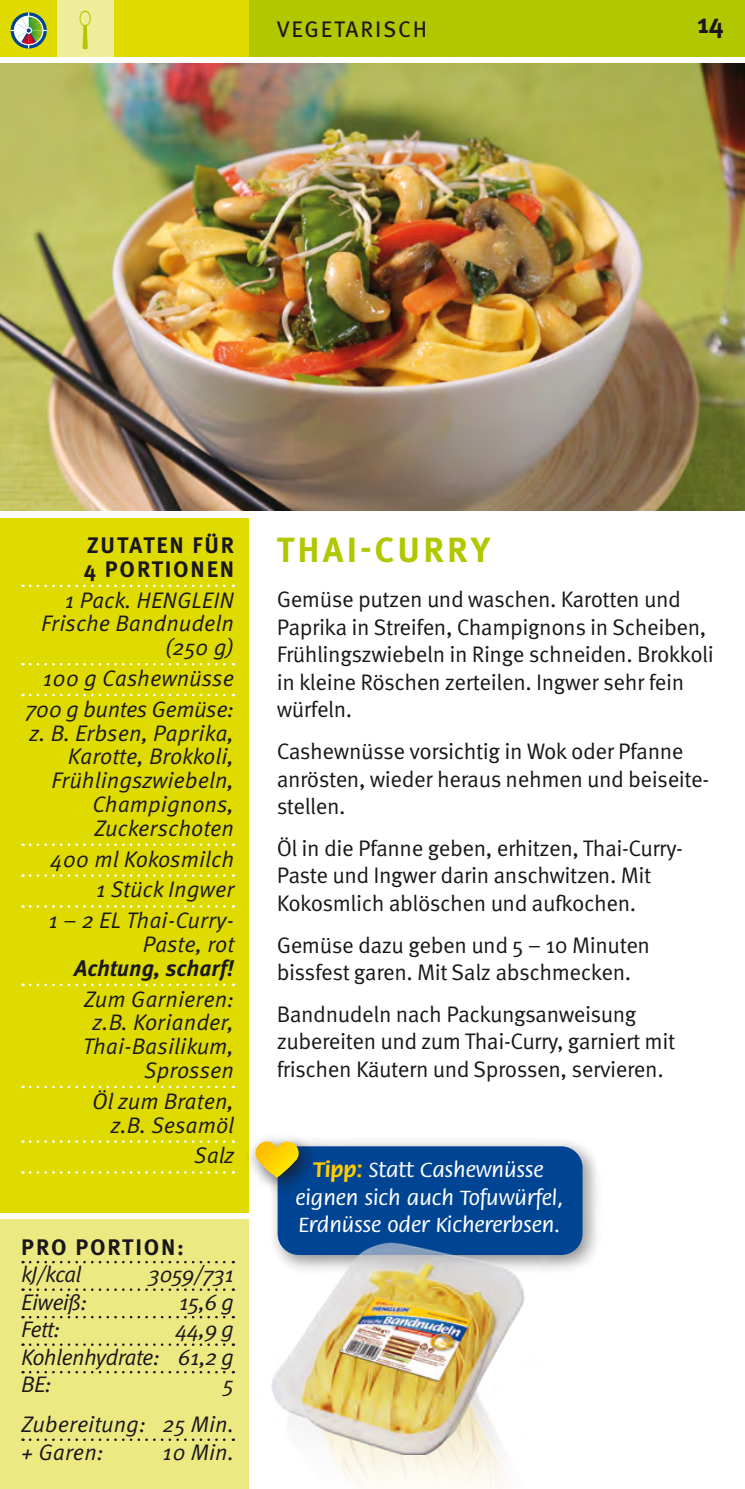
<style>
.page{position:relative;width:745px;height:1489px;background:#fff}
.page>*{position:absolute;margin:0;border:0;box-sizing:border-box;transform-origin:0 0}
.Headline{font:700 35px "Meta Pro";letter-spacing:.09em;color:#b1c800}
.t1{font:700 27.5px "Meta Pro";color:#1a171c}
.Fliesstext{font:22.5px/27.5px "Meta Pro Norm";letter-spacing:-.02em;color:#1a171c}
.Zutaten{font:22.5px/23.8px "Meta Pro Norm Ita";color:#1a171c;text-align:right}
.Nährwerte{font:22.5px "Meta Pro Norm Ita";letter-spacing:-.03em;color:#1a171c}
.Tipp_Box{font:500 22.5px/27.5px "Flora Std";color:#fff;text-align:center}
.Zutaten-2{font:700 22.5px/23.8px "Meta Pro";letter-spacing:.08em;color:#1a171c}
.Nährwerte-2{font:22.5px/40px "Meta Pro Norm Ita";color:#1a171c;text-align:right}
.Headline-2{font:22.5px "Meta Pro";letter-spacing:.08em;color:#1a171c}
.Nährwerte-3{font:700 22.5px "Meta Pro";letter-spacing:.08em;color:#1a171c}
.s1{font-family:"Meta Pro";font-weight:700;font-style:italic}
.s2{font-weight:700;color:#fecc00}
</style>
<div class="page">
<div style="left:0;top:517px;width:248px;height:695px;background:#dfdb00"></div>
<div style="left:0;top:0;width:744px;height:57px;background:#b1c800"></div>
<div style="left:0;top:0;width:248px;height:57px;background:#dfdb00"></div>
<div style="left:57px;top:0;width:56px;height:57px;background:#f0ed9a"></div>
<div style="left:0;top:1219px;width:248px;height:269px;background:#ede982"></div>
<img style="left:0;top:64px;width:744px;height:446px">
<svg style="left:30px;top:584px;width:204px;height:3px"></svg>
<svg style="left:30px;top:663px;width:204px;height:2px"></svg>
<svg style="left:30px;top:693px;width:204px;height:3px"></svg>
<svg style="left:30px;top:843px;width:204px;height:3px"></svg>
<svg style="left:30px;top:874px;width:204px;height:2px"></svg>
<svg style="left:30px;top:905px;width:204px;height:2px"></svg>
<svg style="left:30px;top:983px;width:204px;height:3px"></svg>
<svg style="left:30px;top:1085px;width:204px;height:3px"></svg>
<svg style="left:30px;top:1140px;width:204px;height:2px"></svg>
<svg style="left:30px;top:1171px;width:204px;height:2px"></svg>
<svg style="left:30px;top:1260px;width:196px;height:3px"></svg>
<svg style="left:30px;top:1288px;width:196px;height:2px"></svg>
<svg style="left:30px;top:1316px;width:196px;height:2px"></svg>
<svg style="left:30px;top:1343px;width:196px;height:2px"></svg>
<svg style="left:30px;top:1371px;width:196px;height:2px"></svg>
<svg style="left:30px;top:1438px;width:196px;height:2px"></svg>
<svg style="left:79px;top:11px;width:12px;height:38px"></svg>
<div style="left:267px;top:1135px;width:335px;height:139px;background:#1a171c;opacity:.5"></div>
<div style="left:277px;top:1146px;width:305px;height:108px;background:#004494;border-radius:21px"></div>
<div style="left:245px;top:1132px;width:73px;height:63px;background:#1a171c;opacity:.8"></div>
<svg style="left:255px;top:1141px;width:43px;height:36px;background:#d9be35"></svg>
<img style="left:231px;top:1230px;width:311px;height:224px">
<div style="left:266px;top:1238px;width:254px;height:177px;background:#fff;opacity:.75"></div>
<div style="left:272px;top:1264px;width:254px;height:191px;background:#1a171c;opacity:.75"></div>
<svg style="left:11px;top:12px;width:36px;height:37px"></svg>
<hr style="left:28px;top:12px;width:1px;height:37px;background:#fff">
<hr style="left:11px;top:30px;width:36px;height:1px;background:#fff">
<div style="left:14px;top:16px;width:30px;height:29px;border:1px solid #fff;border-radius:50%"></div>
<svg style="left:14px;top:16px;width:29px;height:29px"></svg>
<p class="Headline-2" style="left:276px;top:12px;width:152px">VEGETARISCH</p>
<p class="t1" style="left:696px;top:2px;width:28px">14</p>
<p class="Zutaten-2" style="left:84px;top:532px;width:151px">ZUTATEN FÜR<br>4 PORTIONEN</p>
<p class="Zutaten" style="left:41px;top:586px;width:194px">1 Pack. HENGLEIN<br>Frische Bandnudeln (250 g)</p>
<p class="Zutaten" style="left:43px;top:665px;width:193px">100 g Cashewnüsse</p>
<p class="Zutaten" style="left:26px;top:695px;width:210px">700 g buntes Gemüse: z. B. Erbsen, Paprika,<br>Karotte, Brokkoli,<br>Frühlingszwiebeln,<br>Champignons,<br>Zuckerschoten</p>
<p class="Zutaten" style="left:50px;top:845px;width:185px">400 ml Kokosmilch</p>
<p class="Zutaten" style="left:96px;top:876px;width:140px">1 Stück Ingwer</p>
<p class="Zutaten" style="left:48px;top:907px;width:187px">1 – 2 EL Thai-Curry-<br>Paste, rot<br><span class="s1">Achtung, scharf!</span></p>
<p class="Zutaten" style="left:83px;top:985px;width:153px">Zum Garnieren: z.B. Koriander,<br>Thai-Basilikum,<br>Sprossen</p>
<p class="Zutaten" style="left:92px;top:1087px;width:143px">Öl zum Braten, z.B. Sesamöl</p>
<p class="Zutaten" style="left:194px;top:1142px;width:41px">Salz</p>
<p class="Nährwerte-3" style="left:21px;top:1228px;width:164px">PRO PORTION:</p>
<p class="Nährwerte" style="left:21px;top:1257px;width:62px">kJ/kcal</p>
<p class="Nährwerte" style="left:148px;top:1257px;width:87px">3059/731</p>
<p class="Nährwerte" style="left:21px;top:1284px;width:68px">Eiweiß:</p>
<p class="Nährwerte" style="left:179px;top:1284px;width:56px">15,6 g</p>
<p class="Nährwerte" style="left:21px;top:1312px;width:40px">Fett:</p>
<p class="Nährwerte" style="left:175px;top:1312px;width:60px">44,9 g</p>
<p class="Nährwerte" style="left:21px;top:1339px;width:214px">Kohlenhydrate: 61,2 g</p>
<p class="Nährwerte" style="left:21px;top:1367px;width:32px">BE:</p>
<p class="Nährwerte-2" style="left:21px;top:1362px;width:214px">5<br>Zubereitung: 25 Min.</p>
<p class="Nährwerte" style="left:21px;top:1434px;width:84px">+ Garen:</p>
<p class="Nährwerte" style="left:162px;top:1434px;width:73px">10 Min.</p>
<p class="Headline" style="left:277px;top:523px;width:215px">THAI-CURRY</p>
<p class="Fliesstext" style="left:276px;top:584px;width:438px">Gemüse putzen und waschen. Karotten und Paprika in Streifen, Champignons in Scheiben, Frühlingszwiebeln in Ringe schneiden. Brokkoli in kleine Röschen zerteilen. Ingwer sehr fein würfeln.</p>
<p class="Fliesstext" style="left:276px;top:736px;width:434px">Cashewnüsse vorsichtig in Wok oder Pfanne anrösten, wieder heraus nehmen und beiseite&shy;stellen.</p>
<p class="Fliesstext" style="left:276px;top:832px;width:407px">Öl in die Pfanne geben, erhitzen, Thai-Curry-<br>Paste und Ingwer darin anschwitzen. Mit<br>Kokosmlich ablöschen und aufkochen.</p>
<p class="Fliesstext" style="left:276px;top:929px;width:374px">Gemüse dazu geben und 5 – 10 Minuten bissfest garen. Mit Salz abschmecken.</p>
<p class="Fliesstext" style="left:276px;top:998px;width:400px">Bandnudeln nach Packungsanweisung zubereiten und zum Thai-Curry, garniert mit frischen Käutern und Sprossen, servieren.</p>
<p class="Tipp_Box" style="left:295px;top:1156px;width:269px"><span class="s2">Tipp:</span> Statt Cashewnüsse eignen sich auch Tofuwürfel,<br>Erdnüsse oder Kichererbsen.</p>
</div>
